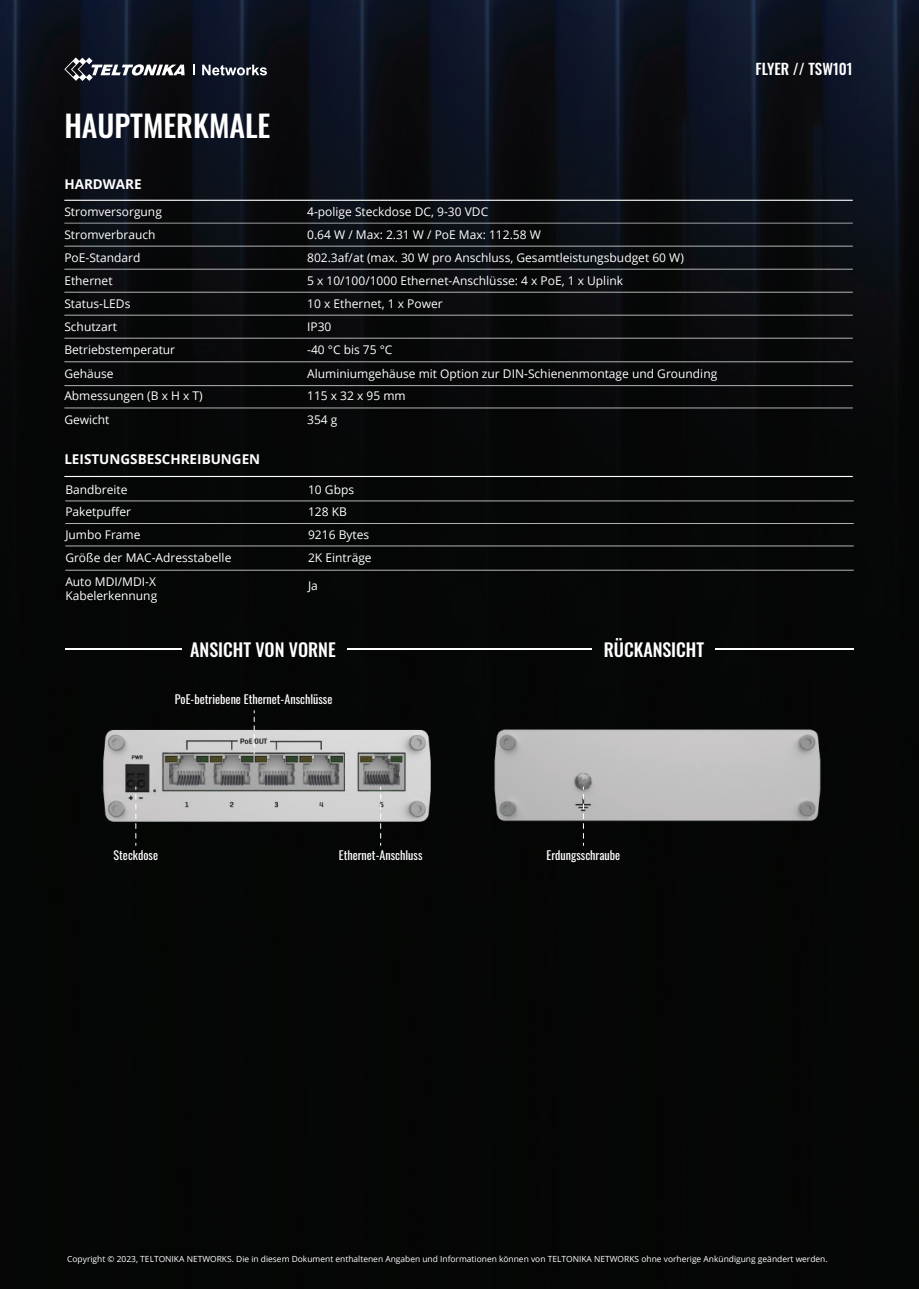
<style>
.page{position:relative;width:919px;height:1289px;background:#fff}
.page>*{position:absolute;margin:0;border:0;box-sizing:border-box;transform-origin:0 0}
.t1{font:500 30px "Oswald";color:#fff}
.t2{font:500 18px "Oswald";color:#fff}
.t3{font:500 15px "Oswald";color:#fff}
.t4{font:700 13.5px "Open Sans";color:#fff}
.t5{font:12px/14.4px "Open Sans";color:#fff}
.t6{font:12px "Oswald";color:#fff}
.t7{font:8.4px "Open Sans";color:#fff}
</style>
<div class="page">
<img style="left:0;top:0;width:918px;height:1288px">
<hr style="left:64px;top:200px;width:788px;height:1px;background:#fff">
<hr style="left:64px;top:476px;width:788px;height:1px;background:#fff">
<hr style="left:64px;top:223px;width:788px;height:1px;background:#fff">
<hr style="left:64px;top:246px;width:788px;height:1px;background:#fff">
<hr style="left:64px;top:338px;width:788px;height:1px;background:#fff">
<hr style="left:64px;top:269px;width:788px;height:1px;background:#fff">
<hr style="left:64px;top:292px;width:788px;height:1px;background:#fff">
<hr style="left:64px;top:315px;width:788px;height:1px;background:#fff">
<hr style="left:64px;top:361px;width:788px;height:1px;background:#fff">
<hr style="left:64px;top:385px;width:788px;height:1px;background:#fff">
<hr style="left:64px;top:407px;width:788px;height:1px;background:#fff">
<hr style="left:65px;top:500px;width:788px;height:1px;background:#fff">
<hr style="left:65px;top:523px;width:788px;height:1px;background:#fff">
<svg style="left:64px;top:57px;width:120px;height:24px"></svg>
<svg style="left:202px;top:65px;width:65px;height:10px"></svg>
<img style="left:423px;top:532px;width:461px;height:462px">
<img style="left:32px;top:536px;width:462px;height:462px">
<svg style="left:135px;top:787px;width:1px;height:58px"></svg>
<svg style="left:380px;top:787px;width:1px;height:58px"></svg>
<svg style="left:583px;top:787px;width:1px;height:58px"></svg>
<svg style="left:254px;top:710px;width:1px;height:43px"></svg>
<hr style="left:65px;top:649px;width:117px;height:1px;background:#fff">
<hr style="left:347px;top:649px;width:244px;height:1px;background:#fff">
<hr style="left:715px;top:649px;width:138px;height:1px;background:#fff">
<h1 class="t1" style="left:64px;top:99px;width:208px">HAUPTMERKMALE</h1>
<p class="t4" style="left:64px;top:174px;width:79px">HARDWARE</p>
<p class="t5" style="left:64px;top:204px;width:99px">Stromversorgung</p>
<p class="t5" style="left:307px;top:204px;width:182px">4-polige Steckdose DC, 9-30 VDC</p>
<p class="t5" style="left:64px;top:227px;width:93px">Stromverbrauch</p>
<p class="t5" style="left:307px;top:227px;width:235px">0.64 W / Max: 2.31 W / PoE Max: 112.58 W</p>
<p class="t5" style="left:64px;top:250px;width:78px">PoE-Standard</p>
<p class="t5" style="left:307px;top:250px;width:378px">802.3af/at (max. 30 W pro Anschluss, Gesamtleistungsbudget 60 W)</p>
<p class="t5" style="left:64px;top:273px;width:50px">Ethernet</p>
<p class="t5" style="left:307px;top:273px;width:317px">5 x 10/100/1000 Ethernet-Anschlüsse: 4 x PoE, 1 x Uplink</p>
<p class="t5" style="left:64px;top:296px;width:68px">Status-LEDs</p>
<p class="t5" style="left:307px;top:296px;width:137px">10 x Ethernet, 1 x Power</p>
<p class="t5" style="left:64px;top:319px;width:54px">Schutzart</p>
<p class="t5" style="left:307px;top:319px;width:26px">IP30</p>
<p class="t5" style="left:64px;top:342px;width:112px">Betriebstemperatur</p>
<p class="t5" style="left:307px;top:342px;width:87px">-40 °C bis 75 °C</p>
<p class="t5" style="left:64px;top:366px;width:51px">Gehäuse</p>
<p class="t5" style="left:307px;top:366px;width:411px">Aluminiumgehäuse mit Option zur DIN-Schienenmontage und Grounding</p>
<p class="t5" style="left:64px;top:388px;width:140px">Abmessungen (B x H x T)</p>
<p class="t5" style="left:307px;top:388px;width:100px">115 x 32 x 95 mm</p>
<p class="t5" style="left:64px;top:412px;width:47px">Gewicht</p>
<p class="t5" style="left:307px;top:412px;width:32px">354 g</p>
<p class="t4" style="left:64px;top:449px;width:197px">LEISTUNGSBESCHREIBUNGEN</p>
<p class="t5" style="left:65px;top:482px;width:64px">Bandbreite</p>
<p class="t5" style="left:308px;top:482px;width:48px">10 Gbps</p>
<p class="t5" style="left:65px;top:504px;width:67px">Paketpuffer</p>
<p class="t5" style="left:308px;top:504px;width:40px">128 KB</p>
<p class="t5" style="left:65px;top:526px;width:77px">Jumbo Frame</p>
<p class="t5" style="left:308px;top:526px;width:63px">9216 Bytes</p>
<p class="t5" style="left:65px;top:550px;width:167px">Größe der MAC-Adresstabelle</p>
<p class="t5" style="left:308px;top:550px;width:65px">2K Einträge</p>
<p class="t5" style="left:65px;top:574px;width:93px">Auto MDI/MDI-X<br>Kabelerkennung</p>
<p class="t5" style="left:308px;top:578px;width:11px">Ja</p>
<h2 class="t2" style="left:190px;top:633px;width:147px">ANSICHT VON VORNE</h2>
<h2 class="t2" style="left:603px;top:633px;width:102px">RÜCKANSICHT</h2>
<p class="t6" style="left:175px;top:688px;width:159px">PoE-betriebene Ethernet-Anschlüsse</p>
<p class="t3" style="left:755px;top:56px;width:99px">FLYER // TSW101</p>
<p class="t6" style="left:114px;top:844px;width:46px">Steckdose</p>
<p class="t6" style="left:339px;top:844px;width:85px">Ethernet-Anschluss</p>
<p class="t6" style="left:546px;top:844px;width:75px">Erdungsschraube</p>
<p class="t7" style="left:67px;top:1253px;width:762px">Copyright © 2023, TELTONIKA NETWORKS. Die in diesem Dokument enthaltenen Angaben und Informationen können von TELTONIKA NETWORKS ohne vorherige Ankündigung geändert werden.</p>
</div>
